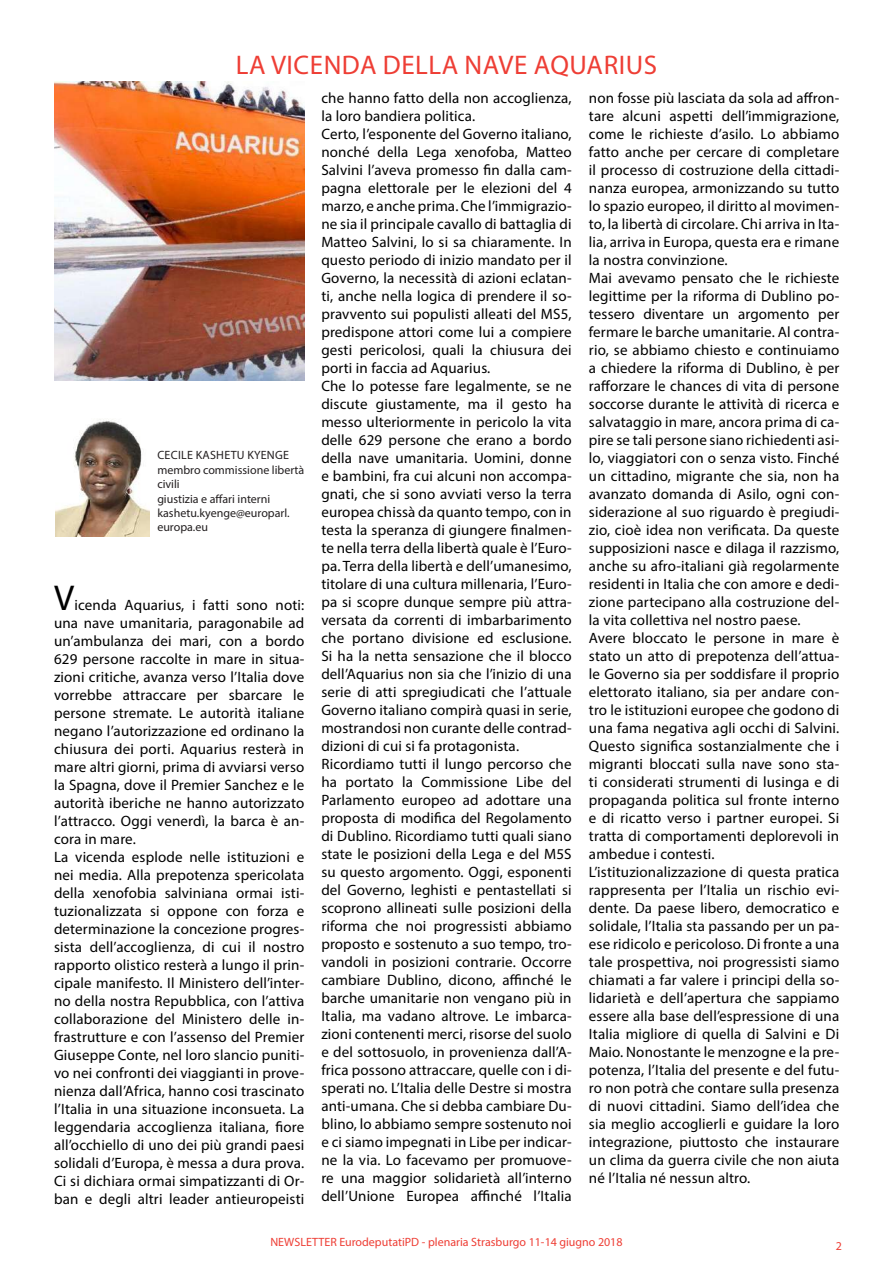
<style>
.page{position:relative;width:893px;height:1263px;background:#fff}
.page>*{position:absolute;margin:0;border:0;box-sizing:border-box;transform-origin:0 0}
.t1{font:36px "Myriad Pro";color:#000}
.t2{font:27px "Myriad Pro";letter-spacing:.02em;color:#ee3e35}
.t3{font:15px/18px "Myriad Pro";letter-spacing:.01em;color:#000}
.t4{font:12px/14.4px "Myriad Pro";color:#231f20}
.t5{font:12px "Myriad Pro";color:#ee3e35}
</style>
<div class="page">
<img style="left:54px;top:82px;width:250px;height:299px">
<img style="left:56px;top:419px;width:93px;height:117px">
<h2 class="t2" style="left:236px;top:49px;width:423px">LA VICENDA DELLA NAVE AQUARIUS</h2>
<p class="t3" style="left:321px;top:88px;width:252px">che hanno fatto della non accoglienza, la loro bandiera politica.<br>Certo, l’esponente del Governo italiano, nonché della Lega xenofoba, Matteo Salvini l’aveva promesso fin dalla cam&shy;pagna elettorale per le elezioni del 4 marzo, e anche prima. Che l’immigrazio&shy;ne sia il principale cavallo di battaglia di Matteo Salvini, lo si sa chiaramente. In questo periodo di inizio mandato per il Governo, la necessità di azioni eclatan&shy;ti, anche nella logica di prendere il so&shy;pravvento sui populisti alleati del MS5, predispone attori come lui a compiere gesti pericolosi, quali la chiusura dei porti in faccia ad Aquarius.<br>Che lo potesse fare legalmente, se ne discute giustamente, ma il gesto ha messo ulteriormente in pericolo la vita delle 629 persone che erano a bordo della nave umanitaria. Uomini, donne e bambini, fra cui alcuni non accompa&shy;gnati, che si sono avviati verso la terra europea chissà da quanto tempo, con in testa la speranza di giungere finalmen&shy;te nella terra della libertà quale è l’Euro&shy;pa. Terra della libertà e dell’umanesimo, titolare di una cultura millenaria, l’Euro&shy;pa si scopre dunque sempre più attra&shy;versata da correnti di imbarbarimento che portano divisione ed esclusione.<br>Si ha la netta sensazione che il blocco dell’Aquarius non sia che l’inizio di una serie di atti spregiudicati che l’attuale Governo italiano compirà quasi in serie, mostrandosi non curante delle contrad&shy;dizioni di cui si fa protagonista.<br>Ricordiamo tutti il lungo percorso che ha portato la Commissione Libe del Parlamento europeo ad adottare una proposta di modifica del Regolamento di Dublino. Ricordiamo tutti quali siano state le posizioni della Lega e del M5S su questo argomento. Oggi, esponenti del Governo, leghisti e pentastellati si scoprono allineati sulle posizioni della riforma che noi progressisti abbiamo proposto e sostenuto a suo tempo, tro&shy;vandoli in posizioni contrarie. Occorre cambiare Dublino, dicono, affinché le barche umanitarie non vengano più in Italia, ma vadano altrove. Le imbarca&shy;zioni contenenti merci, risorse del suolo e del sottosuolo, in provenienza dall’A&shy;frica possono attraccare, quelle con i di&shy;sperati no. L’Italia delle Destre si mostra anti-umana. Che si debba cambiare Du&shy;blino, lo abbiamo sempre sostenuto noi e ci siamo impegnati in Libe per indicar&shy;ne la via. Lo facevamo per promuove&shy;re una maggior solidarietà all’interno dell’Unione Europea affinché l’Italia</p>
<p class="t3" style="left:589px;top:88px;width:252px">non fosse più lasciata da sola ad affron&shy;tare alcuni aspetti dell’immigrazione, come le richieste d’asilo. Lo abbiamo fatto anche per cercare di completare il processo di costruzione della cittadi&shy;nanza europea, armonizzando su tutto lo spazio europeo, il diritto al movimen&shy;to, la libertà di circolare. Chi arriva in Ita&shy;lia, arriva in Europa, questa era e rimane la nostra convinzione.<br>Mai avevamo pensato che le richieste legittime per la riforma di Dublino po&shy;tessero diventare un argomento per fermare le barche umanitarie. Al contra&shy;rio, se abbiamo chiesto e continuiamo a chiedere la riforma di Dublino, è per rafforzare le chances di vita di persone soccorse durante le attività di ricerca e salvataggio in mare, ancora prima di ca&shy;pire se tali persone siano richiedenti asi&shy;lo, viaggiatori con o senza visto. Finché un cittadino, migrante che sia, non ha avanzato domanda di Asilo, ogni con&shy;siderazione al suo riguardo è pregiudi&shy;zio, cioè idea non verificata. Da queste supposizioni nasce e dilaga il razzismo, anche su afro-italiani già regolarmente residenti in Italia che con amore e dedi&shy;zione partecipano alla costruzione del&shy;la vita collettiva nel nostro paese.<br>Avere bloccato le persone in mare è stato un atto di prepotenza dell’attua&shy;le Governo sia per soddisfare il proprio elettorato italiano, sia per andare con&shy;tro le istituzioni europee che godono di una fama negativa agli occhi di Salvini.<br>Questo significa sostanzialmente che i migranti bloccati sulla nave sono sta&shy;ti considerati strumenti di lusinga e di propaganda politica sul fronte interno e di ricatto verso i partner europei. Si tratta di comportamenti deplorevoli in ambedue i contesti.<br>L’istituzionalizzazione di questa pratica rappresenta per l’Italia un rischio evi&shy;dente. Da paese libero, democratico e solidale, l’Italia sta passando per un pa&shy;ese ridicolo e pericoloso. Di fronte a una tale prospettiva, noi progressisti siamo chiamati a far valere i principi della so&shy;lidarietà e dell’apertura che sappiamo essere alla base dell’espressione di una Italia migliore di quella di Salvini e Di Maio. Nonostante le menzogne e la pre&shy;potenza, l’Italia del presente e del futu&shy;ro non potrà che contare sulla presenza di nuovi cittadini. Siamo dell’idea che sia meglio accoglierli e guidare la loro integrazione, piuttosto che instaurare un clima da guerra civile che non aiuta né l’Italia né nessun altro.</p>
<p class="t5" style="left:270px;top:1235px;width:354px">NEWSLETTER EurodeputatiPD - plenaria Strasburgo 11-14 giugno 2018</p>
<p class="t5" style="left:836px;top:1238px;width:8px">2</p>
<p class="t4" style="left:157px;top:448px;width:148px">CECILE KASHETU KYENGE membro commissione libertà civili<br>giustizia e affari interni kashetu.kyenge@europarl. europa.eu</p>
<h1 class="t1" style="left:54px;top:575px;width:22px">V</h1>
<p class="t3" style="left:54px;top:595px;width:252px;text-indent:20px">icenda Aquarius, i fatti sono noti: una nave umanitaria, paragonabile ad un’ambulanza dei mari, con a bordo 629 persone raccolte in mare in situa&shy;zioni critiche, avanza verso l’Italia dove vorrebbe attraccare per sbarcare le persone stremate. Le autorità italiane negano l’autorizzazione ed ordinano la chiusura dei porti. Aquarius resterà in mare altri giorni, prima di avviarsi verso la Spagna, dove il Premier Sanchez e le autorità iberiche ne hanno autorizzato l’attracco. Oggi venerdì, la barca è an&shy;cora in mare.<br>La vicenda esplode nelle istituzioni e nei media. Alla prepotenza spericolata della xenofobia salviniana ormai isti&shy;tuzionalizzata si oppone con forza e determinazione la concezione progres&shy;sista dell’accoglienza, di cui il nostro rapporto olistico resterà a lungo il prin&shy;cipale manifesto. Il Ministero dell’inter&shy;no della nostra Repubblica, con l’attiva collaborazione del Ministero delle in&shy;frastrutture e con l’assenso del Premier Giuseppe Conte, nel loro slancio puniti&shy;vo nei confronti dei viaggianti in prove&shy;nienza dall’Africa, hanno cosi trascinato l’Italia in una situazione inconsueta. La leggendaria accoglienza italiana, fiore all’occhiello di uno dei più grandi paesi solidali d’Europa, è messa a dura prova.<br>Ci si dichiara ormai simpatizzanti di Or&shy;ban e degli altri leader antieuropeisti</p>
</div>
